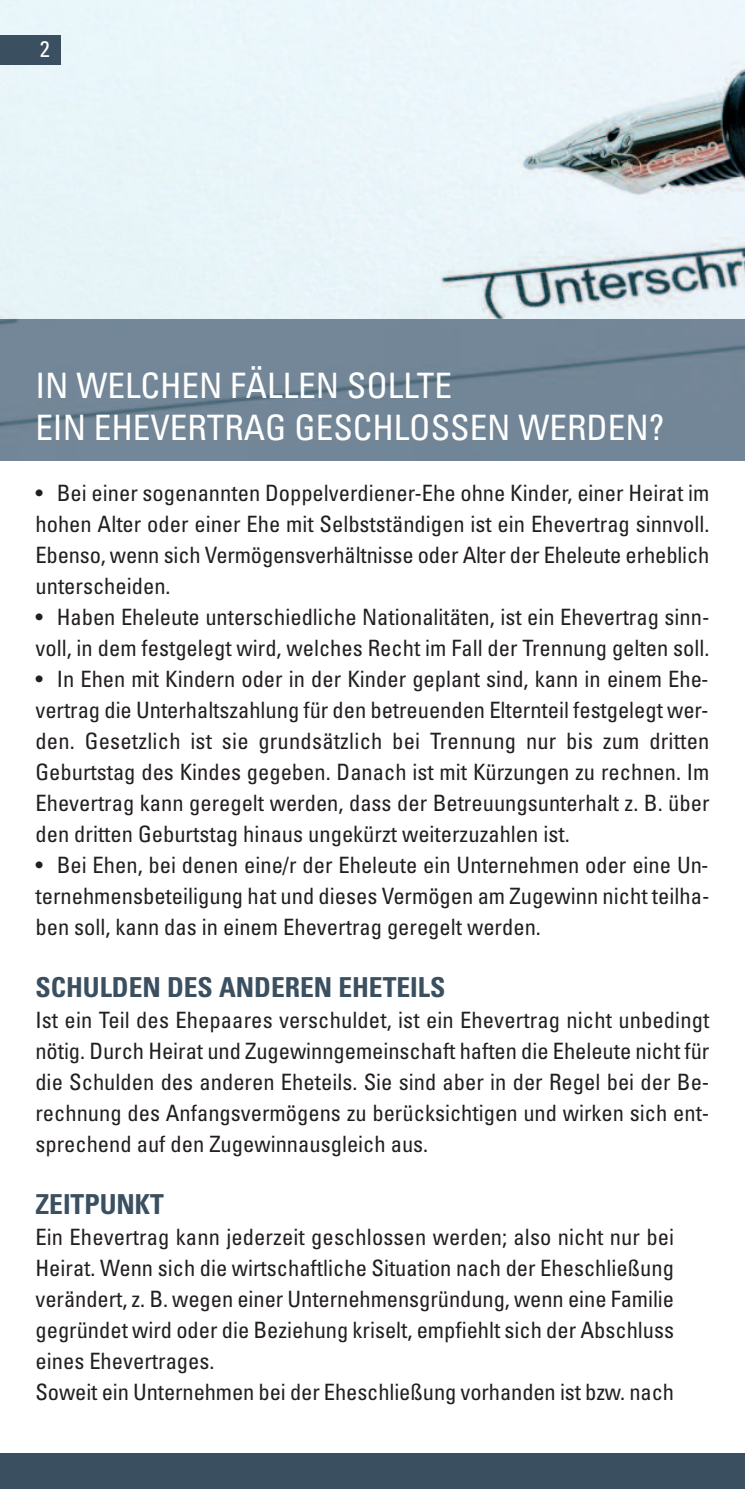
<style>
.page{position:relative;width:745px;height:1489px;background:#fff}
.page>*{position:absolute;margin:0;border:0;box-sizing:border-box;transform-origin:0 0}
.t1{font:condensed 35px/42px "Univers";color:#fff}
.t2{font:700 condensed 27.5px "Univers";color:#3a4f60}
.t3{font:condensed 22.5px/31px "Univers";color:#231f20;text-align:justify}
.t4{font:condensed 22.5px "Univers";color:#fff}
</style>
<div class="page">
<img style="left:0;top:0;width:744px;height:319px">
<div style="left:0;top:319px;width:744px;height:142px;background:#738698"></div>
<div style="left:0;top:1453px;width:744px;height:35px;background:#3a4f60"></div>
<div style="left:0;top:35px;width:61px;height:30px;background:#3a4f60"></div>
<p class="t4" style="left:40px;top:41px;width:11px">2</p>
<h1 class="t1" style="left:35px;top:367px;width:630px">IN WELCHEN FÄLLEN SOLLTE<br>EIN EHEVERTRAG GESCHLOSSEN WERDEN?</h1>
<p class="t3" style="left:35px;top:479px;width:675px">• Bei einer sogenannten Doppelverdiener-Ehe ohne Kinder, einer Heirat im hohen Alter oder einer Ehe mit Selbstständigen ist ein Ehevertrag sinnvoll.<br>Ebenso, wenn sich Vermögensverhältnisse oder Alter der Eheleute erheblich unterscheiden.</p>
<p class="t3" style="left:35px;top:603px;width:675px">• Haben Eheleute unterschiedliche Nationalitäten, ist ein Ehevertrag sinn&shy;voll, in dem festgelegt wird, welches Recht im Fall der Trennung gelten soll.</p>
<p class="t3" style="left:35px;top:665px;width:675px">• In Ehen mit Kindern oder in der Kinder geplant sind, kann in einem Ehe&shy;vertrag die Unterhaltszahlung für den betreuenden Elternteil festgelegt wer&shy;den. Gesetzlich ist sie grundsätzlich bei Trennung nur bis zum dritten Geburtstag des Kindes gegeben. Danach ist mit Kürzungen zu rechnen. Im Ehevertrag kann geregelt werden, dass der Betreuungsunterhalt z. B. über den dritten Geburtstag hinaus ungekürzt weiterzuzahlen ist.</p>
<p class="t3" style="left:35px;top:851px;width:675px">• Bei Ehen, bei denen eine/r der Eheleute ein Unternehmen oder eine Un&shy;ternehmensbeteiligung hat und dieses Vermögen am Zugewinn nicht teilha&shy;ben soll, kann das in einem Ehevertrag geregelt werden.</p>
<p class="t2" style="left:35px;top:977px;width:411px">SCHULDEN DES ANDEREN EHETEILS</p>
<p class="t3" style="left:35px;top:1006px;width:675px">Ist ein Teil des Ehepaares verschuldet, ist ein Ehevertrag nicht unbedingt nötig. Durch Heirat und Zugewinngemeinschaft haften die Eheleute nicht für die Schulden des anderen Eheteils. Sie sind aber in der Regel bei der Be&shy;rechnung des Anfangsvermögens zu berücksichtigen und wirken sich ent&shy;sprechend auf den Zugewinnausgleich aus.</p>
<p class="t2" style="left:35px;top:1194px;width:130px">ZEITPUNKT</p>
<p class="t3" style="left:35px;top:1223px;width:639px;text-align:left">Ein Ehevertrag kann jederzeit geschlossen werden; also nicht nur bei Heirat. Wenn sich die wirtschaftliche Situation nach der Eheschließung verändert, z. B. wegen einer Unternehmensgründung, wenn eine Familie gegründet wird oder die Beziehung kriselt, empfiehlt sich der Abschluss eines Ehevertrages.<br>Soweit ein Unternehmen bei der Eheschließung vorhanden ist bzw. nach</p>
</div>
